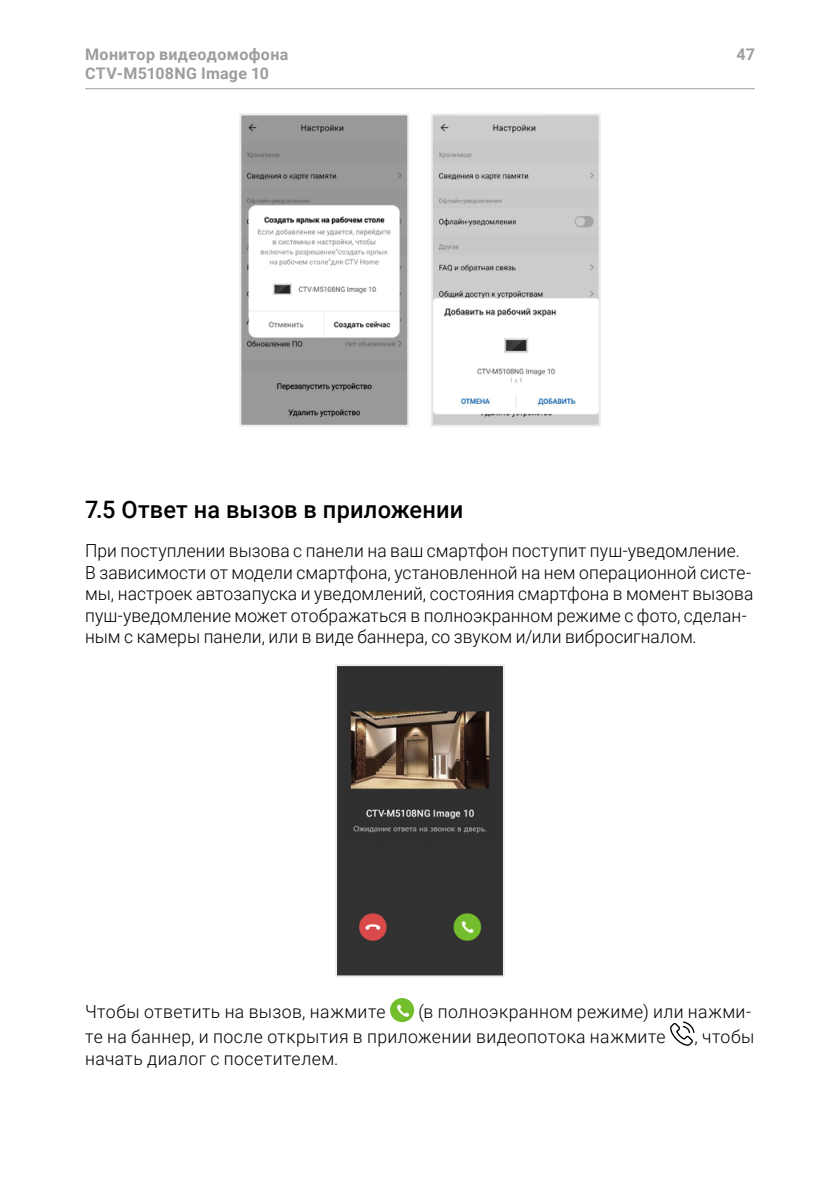
<style>
.page{position:relative;width:840px;height:1191px;background:#fff}
.page>*{position:absolute;margin:0;border:0;box-sizing:border-box;transform-origin:0 0}
.t1{font:500 24px "Roboto";letter-spacing:.01em;color:#000}
.t2{font:300 18px/21.6px "Roboto";letter-spacing:.005em;color:#000}
.t3{font:300 18px/25px "Roboto";letter-spacing:.025em;color:#000}
.t4{font:700 16px/19.2px "Roboto";letter-spacing:.02em;color:#9d9d9c}
</style>
<div class="page">
<hr style="left:85px;top:88px;width:669px;height:1px;background:#9d9d9c">
<img style="left:242px;top:116px;width:164px;height:308px">
<div style="left:239px;top:113px;width:170px;height:314px;border:2px solid #ededed"></div>
<img style="left:433px;top:116px;width:164px;height:308px">
<div style="left:430px;top:113px;width:170px;height:314px;border:2px solid #ededed"></div>
<img style="left:338px;top:667px;width:163px;height:307px">
<div style="left:335px;top:664px;width:169px;height:313px;border:2px solid #ededed"></div>
<img style="left:390px;top:998px;width:24px;height:24px;border-radius:12px">
<svg style="left:670px;top:1021px;width:24px;height:24px"></svg>
<p class="t4" style="left:85px;top:44px;width:205px">Монитор видеодомофона<br>CTV-M5108NG Image 10</p>
<p class="t4" style="left:736px;top:44px;width:20px">47</p>
<h1 class="t1" style="left:85px;top:493px;width:379px">7.5 Ответ на вызов в приложении</h1>
<p class="t2" style="left:85px;top:539px;width:669px">При поступлении вызова с панели на ваш смартфон поступит пуш-уведомление.<br>В зависимости от модели смартфона, установленной на нем операционной систе&shy;мы, настроек автозапуска и уведомлений, состояния смартфона в момент вызова пуш-уведомление может отображаться в полноэкранном режиме с фото, сделан&shy;ным с камеры панели, или в виде баннера, со звуком и/или вибросигналом.</p>
<p class="t3" style="left:85px;top:998px;width:667px;text-indent:333px">(в полноэкранном режиме) или нажми&shy;те на баннер, и после открытия в приложении видеопотока нажмите</p>
<p class="t3" style="left:85px;top:998px;width:302px">Чтобы ответить на вызов, нажмите</p>
<p class="t2" style="left:694px;top:1025px;width:62px">, чтобы</p>
<p class="t3" style="left:85px;top:1045px;width:255px">начать диалог с посетителем.</p>
</div>
